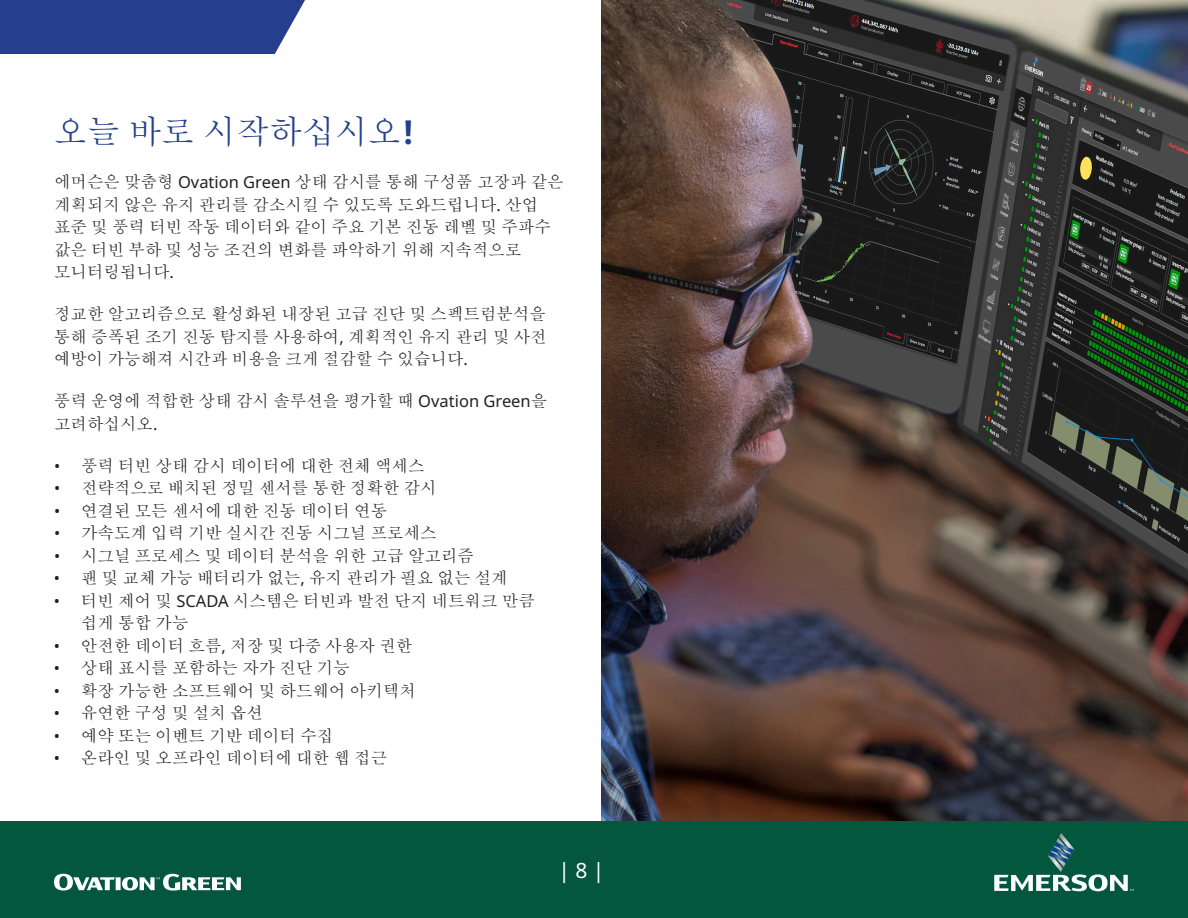
<style>
.page{position:relative;width:1188px;height:918px;background:#fff}
.page>*{position:absolute;margin:0;border:0;box-sizing:border-box;transform-origin:0 0}
.t1{font:500 33px "Adobe Myungjo Std";color:#253f8e}
.t2{font:21px "Noto Sans";color:#fff}
.t3{font:500 16.5px/22.5px "Adobe Myungjo Std";color:#231f20}
.s1{font-family:"Noto Sans";font-weight:700}
.s2{font-family:"Noto Sans";font-weight:400}
</style>
<div class="page">
<img style="left:601px;top:0;width:587px;height:822px">
<div style="left:0;top:822px;width:1188px;height:96px;background:#03573d"></div>
<div style="left:0;top:0;width:305px;height:54px;background:#253f8e"></div>
<svg style="left:994px;top:833px;width:140px;height:58px"></svg>
<svg style="left:54px;top:874px;width:187px;height:17px"></svg>
<p class="t1" style="left:54px;top:115px;width:362px">오늘 바로 시작하십시오<span class="s1">!</span></p>
<p class="t3" style="left:54px;top:171px;width:511px">에머슨은 맞춤형 <span class="s2">Ovation Green</span> 상태 감시를 통해 구성품 고장과 같은 계획되지 않은 유지 관리를 감소시킬 수 있도록 도와드립니다<span class="s2">.</span> 산업 표준 및 풍력 터빈 작동 데이터와 같이 주요 기본 진동 레벨 및 주파수 값은 터빈 부하 및 성능 조건의 변화를 파악하기 위해 지속적으로 모니터링됩니다<span class="s2">.</span></p>
<p class="t3" style="left:54px;top:303px;width:494px;text-align:justify">정교한 알고리즘으로 활성화된 내장된 고급 진단 및 스펙트럼분석을 통해 증폭된 조기 진동 탐지를 사용하여<span class="s2">,</span> 계획적인 유지 관리 및 사전 예방이 가능해져 시간과 비용을 크게 절감할 수 있습니다<span class="s2">.</span></p>
<p class="t3" style="left:54px;top:390px;width:495px">풍력 운영에 적합한 상태 감시 솔루션을 평가할 때 <span class="s2">Ovation Green</span>을 고려하십시오<span class="s2">.</span></p>
<p class="t3" style="left:54px;top:454px;width:372px"><span class="s2">•</span> 풍력 터빈 상태 감시 데이터에 대한 전체 액세스</p>
<p class="t3" style="left:54px;top:477px;width:384px"><span class="s2">•</span> 전략적으로 배치된 정밀 센서를 통한 정확한 감시</p>
<p class="t3" style="left:54px;top:499px;width:335px"><span class="s2">•</span> 연결된 모든 센서에 대한 진동 데이터 연동</p>
<p class="t3" style="left:54px;top:522px;width:384px"><span class="s2">•</span> 가속도계 입력 기반 실시간 진동 시그널 프로세스</p>
<p class="t3" style="left:54px;top:544px;width:422px"><span class="s2">•</span> 시그널 프로세스 및 데이터 분석을 위한 고급 알고리즘</p>
<p class="t3" style="left:54px;top:567px;width:455px"><span class="s2">•</span> 팬 및 교체 가능 배터리가 없는<span class="s2">,</span> 유지 관리가 필요 없는 설계</p>
<p class="t3" style="left:81px;top:589px;width:455px;text-indent:-27px"><span class="s2">•</span> 터빈 제어 및 <span class="s2">SCADA</span> 시스템은 터빈과 발전 단지 네트워크 만큼 쉽게 통합 가능</p>
<p class="t3" style="left:54px;top:634px;width:360px"><span class="s2">•</span> 안전한 데이터 흐름<span class="s2">,</span> 저장 및 다중 사용자 권한</p>
<p class="t3" style="left:54px;top:657px;width:297px"><span class="s2">•</span> 상태 표시를 포함하는 자가 진단 기능</p>
<p class="t3" style="left:54px;top:679px;width:363px"><span class="s2">•</span> 확장 가능한 소프트웨어 및 하드웨어 아키텍처</p>
<p class="t3" style="left:54px;top:702px;width:211px"><span class="s2">•</span> 유연한 구성 및 설치 옵션</p>
<p class="t3" style="left:54px;top:724px;width:281px"><span class="s2">•</span> 예약 또는 이벤트 기반 데이터 수집</p>
<p class="t3" style="left:54px;top:747px;width:335px"><span class="s2">•</span> 온라인 및 오프라인 데이터에 대한 웹 접근</p>
<p class="t2" style="left:558px;top:859px;width:48px">| 8 |</p>
</div>
